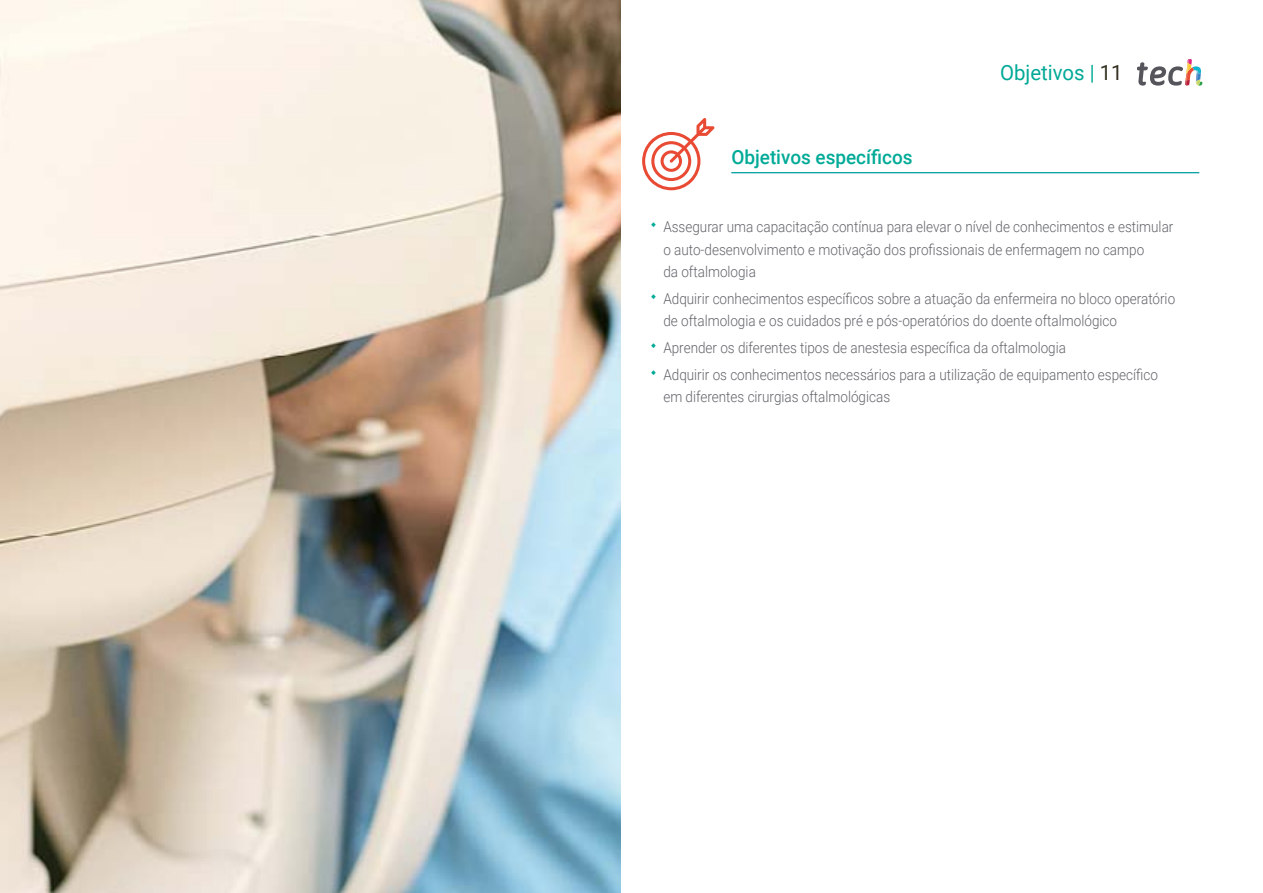
<style>
.page{position:relative;width:1263px;height:893px;background:#fff}
.page>*{position:absolute;margin:0;border:0;box-sizing:border-box;transform-origin:0 0}
.t1{font:21px "Roboto";color:#00a996}
.t2{font:500 19.5px "Roboto";color:#00aa97}
.t3{font:300 15px/22.5px "Roboto";color:#61646a;scale:.9 1}
.s1{color:#312e20}
</style>
<div class="page">
<img style="left:0;top:0;width:621px;height:893px">
<svg style="left:1137px;top:59px;width:65px;height:27px"></svg>
<svg style="left:642px;top:118px;width:72px;height:72px"></svg>
<hr style="left:731px;top:172px;width:468px;height:1px;background:#00aa97">
<h2 class="t2" style="left:731px;top:144px;width:183px">Objetivos específicos</h2>
<h1 class="t1" style="left:1000px;top:57px;width:124px">Objetivos | <span class="s1">11</span></h1>
<p class="t3" style="left:663px;top:215px;width:568px">Assegurar uma capacitação contínua para elevar o nível de conhecimentos e estimular o auto-desenvolvimento e motivação dos profissionais de enfermagem no campo<br>da oftalmologia</p>
<p class="t3" style="left:663px;top:287px;width:570px">Adquirir conhecimentos específicos sobre a atuação da enfermeira no bloco operatório de oftalmologia e os cuidados pré e pós-operatórios do doente oftalmológico</p>
<p class="t3" style="left:663px;top:334px;width:551px;line-height:26.7px">Aprender os diferentes tipos de anestesia específica da oftalmologia<br>Adquirir os conhecimentos necessários para a utilização de equipamento específico</p>
<p class="t3" style="left:663px;top:385px;width:253px">em diferentes cirurgias oftalmológicas</p>
</div>
